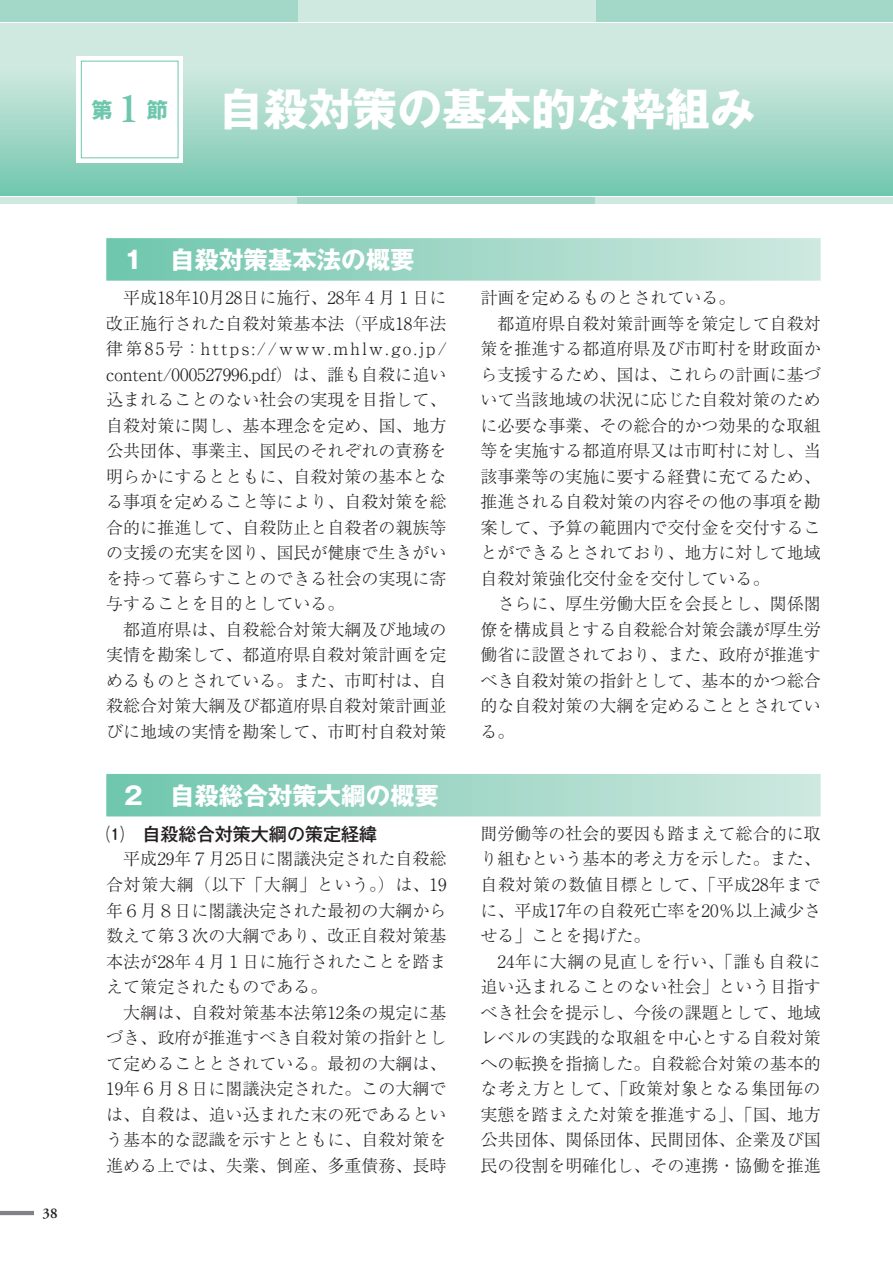
<style>
.page{position:relative;width:893px;height:1263px;background:#fff}
.page>*{position:absolute;margin:0;border:0;box-sizing:border-box;transform-origin:0 0}
.t1{font:700 44.7px "Gothic MB101 Pr 6 N";color:#fff}
.t2{font:700 24.45px "Gothic MB101 Pr 6 N";color:#fff}
.t3{font:500 18px "Gothic MB101 Pr 6 N";color:#231f20}
.t4{font:300 16.95px/25.5px "Ryumin Pr 6 N";color:#231f20;text-align:justify}
.t5{font:600 14.85px "Adobe Garamond Pro";color:#231f20}
.s1{font-family:"Adobe Garamond Pro";font-weight:600;font-size:42.45px;color:#6ec7ad}
</style>
<div class="page">
<div style="left:106px;top:238px;width:715px;height:43px;background:linear-gradient(to right,#70c6ad,#d0e9e0)"></div>
<div style="left:106px;top:774px;width:715px;height:42px;background:linear-gradient(to right,#70c6ad,#d0e9e0)"></div>
<hr style="left:0;top:1211px;width:34px;height:4px;background:#808285">
<div style="left:0;top:0;width:893px;height:21px;background:#a3d8c8"></div>
<div style="left:298px;top:0;width:297px;height:21px;background:#cfe9e0"></div>
<div style="left:0;top:198px;width:893px;height:6px;background:#cfe9e0"></div>
<div style="left:298px;top:198px;width:297px;height:6px;background:#a3d8c8"></div>
<svg style="left:0;top:23px;width:893px;height:173px;background:#acdbcd"></svg>
<div style="left:77px;top:56px;width:106px;height:107px;background:#fff"></div>
<div style="left:81px;top:61px;width:97px;height:97px;border:1px solid #6ec7ad"></div>
<h1 class="t1" style="left:91px;top:72px;width:665px"><sup>第</sup> <span class="s1">1</span> <sup>節</sup> 自殺対策の基本的な枠組み</h1>
<p class="t5" style="left:43px;top:1205px;width:17px">38</p>
<h2 class="t2" style="left:121px;top:239px;width:295px">１　自殺対策基本法の概要</h2>
<p class="t4" style="left:106px;top:284px;width:342px;text-indent:17px">平成18年10月28日に施行、28年４月１日に改正施行された自殺対策基本法（平成18年法律第85号：https://www.mhlw.go.jp/ content/000527996.pdf）は、誰も自殺に追い込まれることのない社会の実現を目指して、自殺対策に関し、基本理念を定め、国、地方公共団体、事業主、国民のそれぞれの責務を明らかにするとともに、自殺対策の基本となる事項を定めること等により、自殺対策を総合的に推進して、自殺防止と自殺者の親族等の支援の充実を図り、国民が健康で生きがいを持って暮らすことのできる社会の実現に寄与することを目的としている。</p>
<p class="t4" style="left:106px;top:616px;width:342px;text-indent:17px">都道府県は、自殺総合対策大綱及び地域の実情を勘案して、都道府県自殺対策計画を定めるものとされている。また、市町村は、自殺総合対策大綱及び都道府県自殺対策計画並びに地域の実情を勘案して、市町村自殺対策</p>
<h2 class="t2" style="left:121px;top:775px;width:319px">２　自殺総合対策大綱の概要</h2>
<p class="t3" style="left:106px;top:819px;width:273px">⑴　自殺総合対策大綱の策定経緯</p>
<p class="t4" style="left:106px;top:845px;width:342px;text-indent:17px">平成29年７月25日に閣議決定された自殺総合対策大綱（以下「大綱」という。）は、19年６月８日に閣議決定された最初の大綱から数えて第３次の大綱であり、改正自殺対策基本法が28年４月１日に施行されたことを踏まえて策定されたものである。</p>
<p class="t4" style="left:106px;top:998px;width:342px;text-indent:17px">大綱は、自殺対策基本法第12条の規定に基づき、政府が推進すべき自殺対策の指針として定めることとされている。最初の大綱は、19年６月８日に閣議決定された。この大綱では、自殺は、追い込まれた末の死であるという基本的な認識を示すとともに、自殺対策を進める上では、失業、倒産、多重債務、長時</p>
<p class="t4" style="left:480px;top:284px;width:257px">計画を定めるものとされている。</p>
<p class="t4" style="left:497px;top:310px;width:325px">都道府県自殺対策計画等を策定して自殺対</p>
<p class="t4" style="left:480px;top:335px;width:342px">策を推進する都道府県及び市町村を財政面か</p>
<p class="t4" style="left:480px;top:361px;width:342px">ら支援するため、国は、これらの計画に基づ</p>
<p class="t4" style="left:480px;top:386px;width:342px">いて当該地域の状況に応じた自殺対策のため</p>
<p class="t4" style="left:480px;top:412px;width:342px">に必要な事業、その総合的かつ効果的な取組</p>
<p class="t4" style="left:480px;top:437px;width:342px">等を実施する都道府県又は市町村に対し、当</p>
<p class="t4" style="left:480px;top:463px;width:342px">該事業等の実施に要する経費に充てるため、</p>
<p class="t4" style="left:480px;top:488px;width:342px">推進される自殺対策の内容その他の事項を勘</p>
<p class="t4" style="left:480px;top:514px;width:342px">案して、予算の範囲内で交付金を交付するこ</p>
<p class="t4" style="left:480px;top:539px;width:342px">とができるとされており、地方に対して地域</p>
<p class="t4" style="left:480px;top:565px;width:291px">自殺対策強化交付金を交付している。</p>
<p class="t4" style="left:497px;top:590px;width:325px">さらに、厚生労働大臣を会長とし、関係閣</p>
<p class="t4" style="left:480px;top:616px;width:342px">僚を構成員とする自殺総合対策会議が厚生労</p>
<p class="t4" style="left:480px;top:641px;width:342px">働省に設置されており、また、政府が推進す</p>
<p class="t4" style="left:480px;top:667px;width:342px">べき自殺対策の指針として、基本的かつ総合</p>
<p class="t4" style="left:480px;top:692px;width:342px">的な自殺対策の大綱を定めることとされてい</p>
<p class="t4" style="left:480px;top:718px;width:36px">る。</p>
<p class="t4" style="left:480px;top:820px;width:342px">間労働等の社会的要因も踏まえて総合的に取り組むという基本的考え方を示した。また、自殺対策の数値目標として、「平成28年までに、平成17年の自殺死亡率を20％以上減少させる」ことを掲げた。</p>
<p class="t4" style="left:480px;top:947px;width:342px;text-indent:17px">24年に大綱の見直しを行い、「誰も自殺に追い込まれることのない社会」という目指すべき社会を提示し、今後の課題として、地域レベルの実践的な取組を中心とする自殺対策への転換を指摘した。自殺総合対策の基本的な考え方として、「政策対象となる集団毎の実態を踏まえた対策を推進する」、「国、地方公共団体、関係団体、民間団体、企業及び国民の役割を明確化し、その連携・協働を推進</p>
</div>
